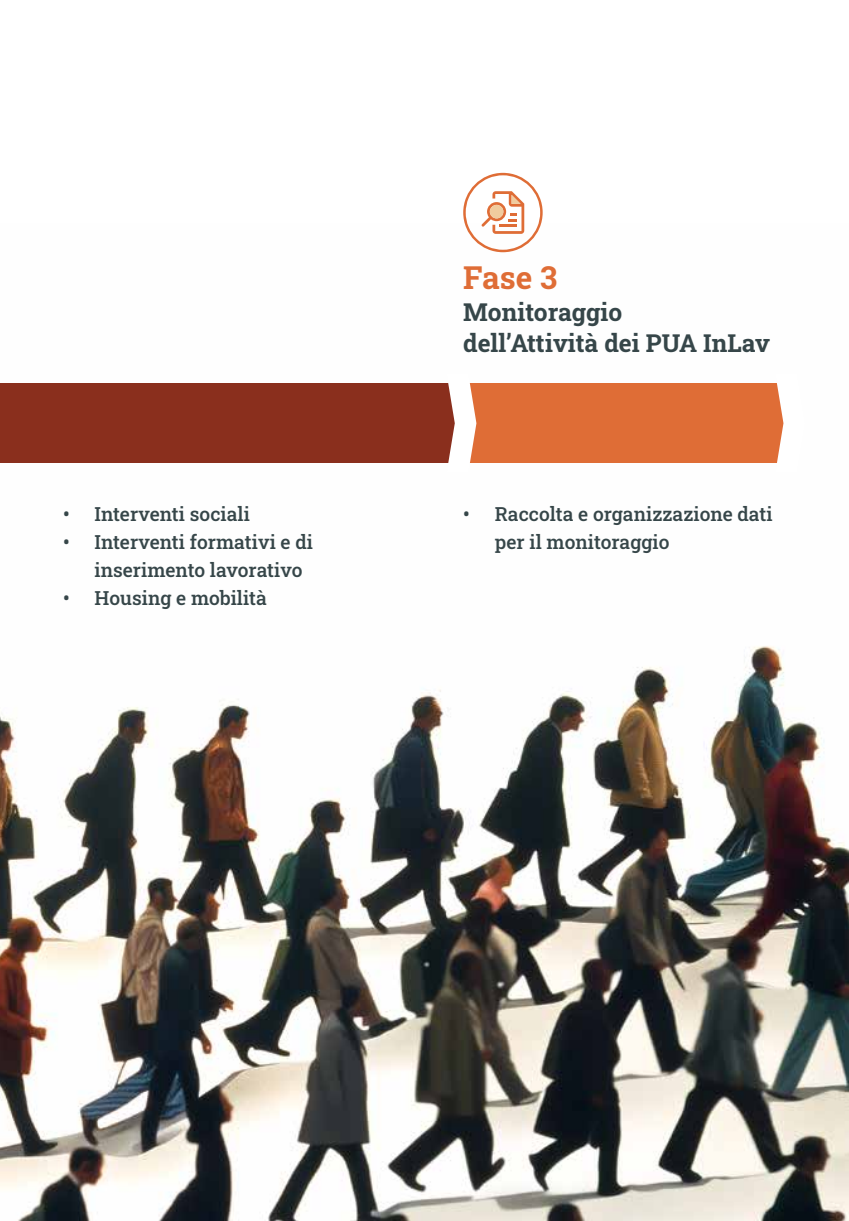
<style>
.page{position:relative;width:849px;height:1221px;background:#fff}
.page>*{position:absolute;margin:0;border:0;box-sizing:border-box;transform-origin:0 0}
.t1{font:700 31.5px "Roboto Slab";color:#df6d36}
.t2{font:700 24.5px/31.5px "Roboto Slab";color:#364649}
.t3{font:500 19.25px/28px "Roboto Slab";color:#364649}
</style>
<div class="page">
<img style="left:0;top:252px;width:848px;height:968px">
<div style="left:0;top:383px;width:458px;height:80px;background:#8a2f1d"></div>
<div style="left:463px;top:383px;width:325px;height:80px;background:#df6d36"></div>
<svg style="left:446px;top:373px;width:30px;height:100px"></svg>
<svg style="left:775px;top:373px;width:29px;height:100px"></svg>
<svg style="left:463px;top:173px;width:79px;height:79px"></svg>
<p class="t3" style="left:63px;top:499px;width:188px">• Interventi sociali</p>
<p class="t3" style="left:94px;top:527px;width:220px;text-indent:-31px">• Interventi formativi e di inserimento lavorativo</p>
<p class="t3" style="left:63px;top:583px;width:205px">• Housing e mobilità</p>
<h1 class="t1" style="left:463px;top:256px;width:95px">Fase 3</h1>
<p class="t2" style="left:463px;top:295px;width:308px">Monitoraggio<br>dell’Attività dei PUA InLav</p>
<p class="t3" style="left:494px;top:499px;width:279px;text-indent:-31px">• Raccolta e organizzazione dati per il monitoraggio</p>
</div>
